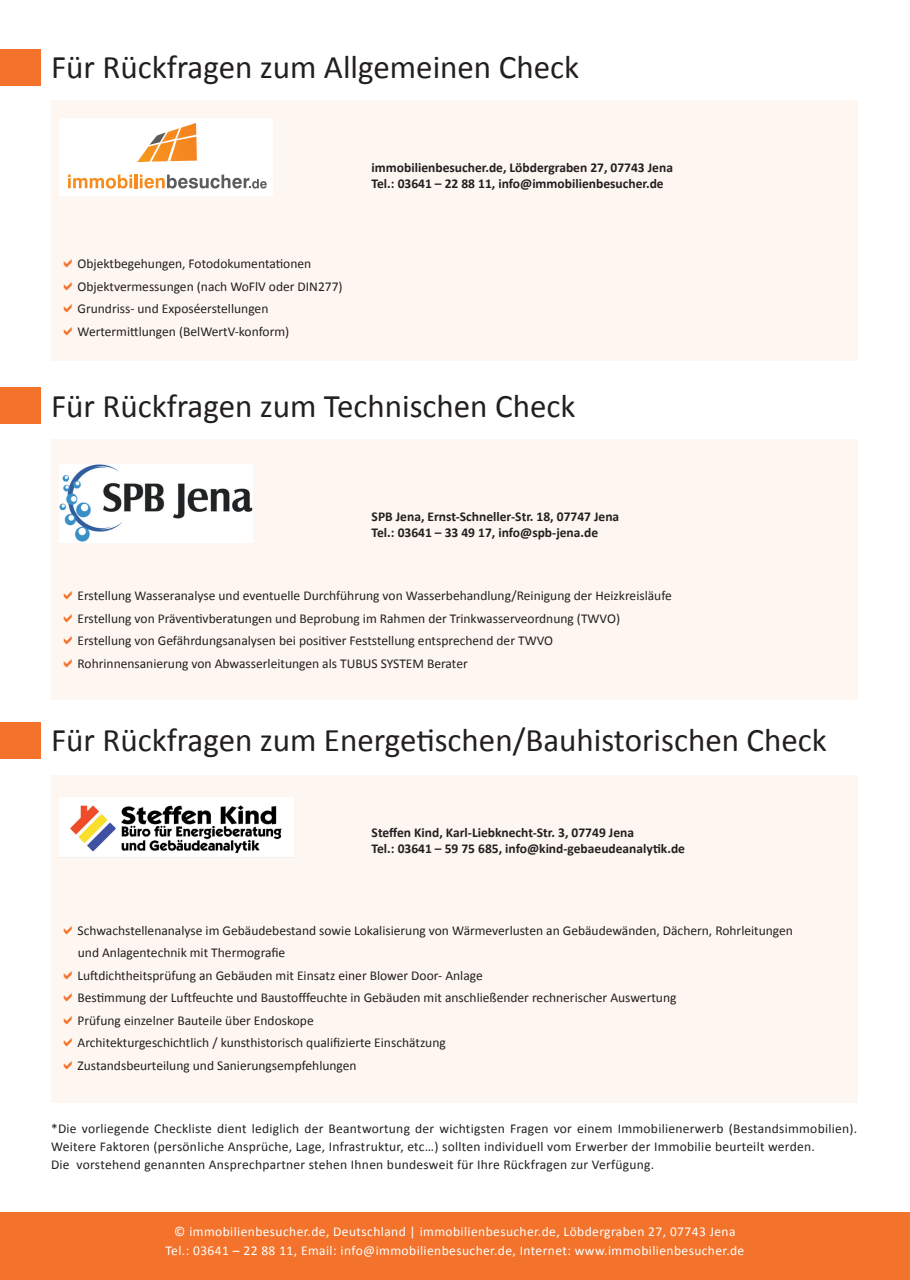
<style>
.page{position:relative;width:910px;height:1280px;background:#fff}
.page>*{position:absolute;margin:0;border:0;box-sizing:border-box;transform-origin:0 0}
.t1{font:33px "Calibri";color:#231f20}
.t2{font:13.5px/22.5px "Calibri";color:#231f20}
.t3{font:13.5px/18px "Calibri";letter-spacing:.02em;color:#231f20}
.t4{font:700 13.5px/16.2px "Calibri";color:#231f20}
.t5{font:13.5px/19.5px "Calibri";letter-spacing:.03em;color:#fff;text-align:center}
</style>
<div class="page">
<div style="left:51px;top:440px;width:806px;height:260px;background:#fef6f0"></div>
<div style="left:51px;top:101px;width:806px;height:260px;background:#fef6f0"></div>
<div style="left:60px;top:119px;width:213px;height:77px;background:#fff"></div>
<svg style="left:68px;top:175px;width:199px;height:14px"></svg>
<svg style="left:137px;top:123px;width:60px;height:39px"></svg>
<div style="left:51px;top:775px;width:806px;height:328px;background:#fef6f0"></div>
<div style="left:0;top:722px;width:40px;height:37px;background:#f3732c"></div>
<div style="left:0;top:1212px;width:910px;height:68px;background:#f3732c"></div>
<div style="left:0;top:387px;width:40px;height:37px;background:#f3732c"></div>
<div style="left:0;top:49px;width:40px;height:37px;background:#f3732c"></div>
<img style="left:60px;top:798px;width:233px;height:60px">
<img style="left:60px;top:465px;width:193px;height:77px">
<h1 class="t1" style="left:51px;top:46px;width:530px">Für Rückfragen zum Allgemeinen Check</h1>
<p class="t2" style="left:78px;top:252px;width:267px">Objektbegehungen, Fotodokumentationen Objektvermessungen (nach WoFlV oder DIN277)<br>Grundriss- und Exposéerstellungen Wertermittlungen (BelWertV-konform)</p>
<p class="t4" style="left:372px;top:160px;width:303px">immobilienbesucher.de, Löbdergraben 27, 07743 Jena<br>Tel.: 03641 – 22 88 11, info@immobilienbesucher.de</p>
<h1 class="t1" style="left:51px;top:385px;width:526px">Für Rückfragen zum Technischen Check</h1>
<p class="t4" style="left:372px;top:508px;width:249px">SPB Jena, Ernst-Schneller-Str. 18, 07747 Jena<br>Tel.: 03641 – 33 49 17, info@spb-jena.de</p>
<p class="t2" style="left:78px;top:585px;width:596px">Erstellung Wasseranalyse und eventuelle Durchführung von Wasserbehandlung/Reinigung der Heizkreisläufe Erstellung von Präventivberatungen und Beprobung im Rahmen der Trinkwasserveordnung (TWVO)<br>Erstellung von Gefährdungsanalysen bei positiver Feststellung entsprechend der TWVO<br>Rohrinnensanierung von Abwasserleitungen als TUBUS SYSTEM Berater</p>
<h1 class="t1" style="left:51px;top:719px;width:777px">Für Rückfragen zum Energetischen/Bauhistorischen Check</h1>
<p class="t4" style="left:372px;top:824px;width:315px">Steffen Kind, Karl-Liebknecht-Str. 3, 07749 Jena<br>Tel.: 03641 – 59 75 685, info@kind-gebaeudeanalytik.de</p>
<p class="t2" style="left:78px;top:919px;width:717px">Schwachstellenanalyse im Gebäudebestand sowie Lokalisierung von Wärmeverlusten an Gebäudewänden, Dächern, Rohrleitungen und Anlagentechnik mit Thermografie<br>Luftdichtheitsprüfung an Gebäuden mit Einsatz einer Blower Door- Anlage<br>Bestimmung der Luftfeuchte und Baustofffeuchte in Gebäuden mit anschließender rechnerischer Auswertung<br>Prüfung einzelner Bauteile über Endoskope<br>Architekturgeschichtlich / kunsthistorisch qualifizierte Einschätzung<br>Zustandsbeurteilung und Sanierungsempfehlungen</p>
<p class="t3" style="left:51px;top:1119px;width:808px">*Die vorliegende Checkliste dient lediglich der Beantwortung der wichtigsten Fragen vor einem Immobilienerwerb (Bestandsimmobilien).<br>Weitere Faktoren (persönliche Ansprüche, Lage, Infrastruktur, etc…) sollten individuell vom Erwerber der Immobilie beurteilt werden.<br>Die vorstehend genannten Ansprechpartner stehen Ihnen bundesweit für Ihre Rückfragen zur Verfügung.</p>
<p class="t5" style="left:165px;top:1222px;width:580px">© immobilienbesucher.de, Deutschland | immobilienbesucher.de, Löbdergraben 27, 07743 Jena<br>Tel.: 03641 – 22 88 11, Email: info@immobilienbesucher.de, Internet: www.immobilienbesucher.de</p>
</div>
